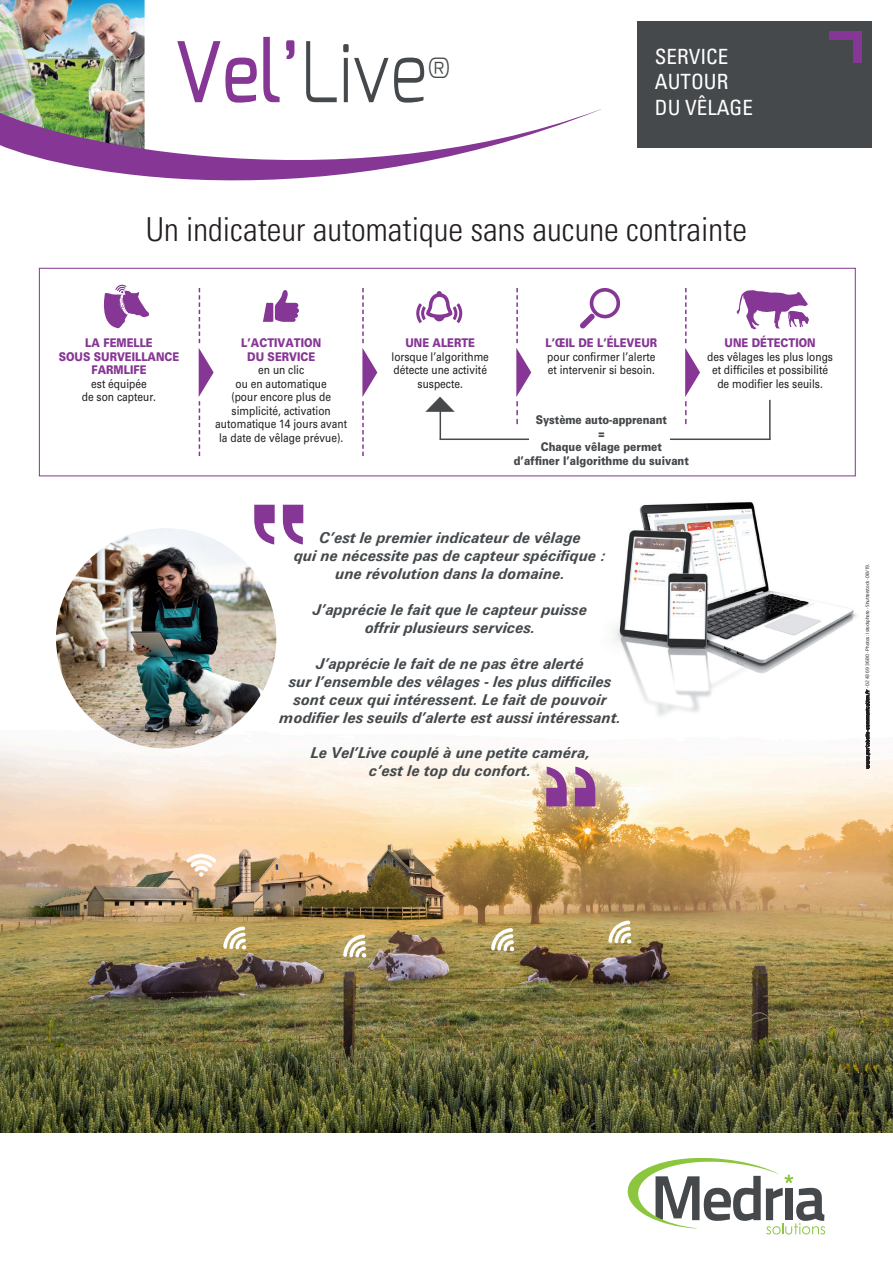
<style>
.page{position:relative;width:893px;height:1263px;background:#fff}
.page>*{position:absolute;margin:0;border:0;box-sizing:border-box;transform-origin:0 0}
.t1{font:500 83.4px "Exo";color:#863694;scale:.85 1}
.t2{font:300 condensed 33px "Univers LT";color:#231f20}
.t3{font:300 27.9px "Exo";color:#45494c}
.t4{font:condensed 21px "Univers LT";color:#fff}
.t5{font:italic 700 15px/18px "Univers LT";color:#45494c;text-align:center}
.t6{font:12px/13.5px "Univers LT";color:#231f20;text-align:center;scale:.85 1}
.t7{font:900 12px/13.5px "Univers LT";color:#863694;text-align:center;scale:.85 1}
.t8{font:900 12px/13.5px "Univers LT";color:#45494c;text-align:center;scale:.85 1}
.t9{font:4.65px "Neo Sans";letter-spacing:-.02em;color:#231f20}
.s1{font-weight:300;color:#45494c}
</style>
<div class="page">
<div style="left:637px;top:21px;width:235px;height:127px;background:#45494c"></div>
<div style="left:830px;top:31px;width:31px;height:9px;background:#863694"></div>
<div style="left:853px;top:31px;width:9px;height:32px;background:#863694"></div>
<img style="left:0;top:0;width:145px;height:105px">
<svg style="left:0;top:105px;width:601px;height:76px"></svg>
<img style="left:0;top:730px;width:893px;height:402px">
<img style="left:585px;top:476px;width:272px;height:240px">
<img style="left:56px;top:528px;width:220px;height:220px;border-radius:110px">
<svg style="left:254px;top:505px;width:49px;height:39px"></svg>
<svg style="left:601px;top:913px;width:31px;height:31px"></svg>
<svg style="left:643px;top:954px;width:12px;height:13px"></svg>
<svg style="left:336px;top:927px;width:30px;height:31px"></svg>
<svg style="left:378px;top:968px;width:12px;height:13px"></svg>
<svg style="left:484px;top:921px;width:30px;height:30px"></svg>
<svg style="left:525px;top:962px;width:13px;height:12px"></svg>
<svg style="left:216px;top:919px;width:31px;height:31px"></svg>
<svg style="left:258px;top:960px;width:12px;height:13px"></svg>
<svg style="left:186px;top:854px;width:30px;height:23px"></svg>
<svg style="left:546px;top:767px;width:49px;height:39px;background:#ad77a3"></svg>
<svg style="left:628px;top:1158px;width:197px;height:76px"></svg>
<svg style="left:865px;top:689px;width:5px;height:79px"></svg>
<div style="left:39px;top:268px;width:817px;height:208px;border:1px solid #863694"></div>
<svg style="left:103px;top:285px;width:46px;height:43px"></svg>
<svg style="left:263px;top:290px;width:36px;height:32px"></svg>
<svg style="left:416px;top:291px;width:46px;height:32px"></svg>
<svg style="left:737px;top:290px;width:72px;height:39px"></svg>
<svg style="left:580px;top:314px;width:15px;height:14px"></svg>
<div style="left:590px;top:288px;width:30px;height:30px;border:4px solid #863694;border-radius:50%"></div>
<hr style="left:769px;top:400px;width:2px;height:39px;background:#45494c">
<hr style="left:440px;top:438px;width:331px;height:2px;background:#45494c">
<hr style="left:440px;top:400px;width:1px;height:39px;background:#45494c">
<div style="left:529px;top:436px;width:141px;height:8px;background:#fff"></div>
<svg style="left:198px;top:288px;width:3px;height:168px"></svg>
<svg style="left:362px;top:288px;width:2px;height:168px"></svg>
<svg style="left:439px;top:399px;width:3px;height:14px"></svg>
<svg style="left:516px;top:288px;width:2px;height:136px"></svg>
<svg style="left:685px;top:288px;width:2px;height:136px"></svg>
<p class="t1" style="left:174px;top:19px;width:299px">Vel’<span class="s1">Live</span></p>
<p class="t3" style="left:427px;top:50px;width:25px">®</p>
<p class="t4" style="left:655px;top:43px;width:75px">SERVICE</p>
<p class="t4" style="left:655px;top:69px;width:75px">AUTOUR</p>
<p class="t4" style="left:655px;top:94px;width:99px">DU VÊLAGE</p>
<p class="t2" style="left:146px;top:209px;width:602px">Un indicateur automatique sans aucune contrainte</p>
<p class="t7" style="left:59px;top:336px;width:143px">LA FEMELLE<br>SOUS SURVEILLANCE<br>FARMLIFE</p>
<p class="t6" style="left:82px;top:377px;width:89px">est équipée<br>de son capteur.</p>
<p class="t7" style="left:241px;top:336px;width:95px">L’ACTIVATION<br>DU SERVICE</p>
<p class="t6" style="left:215px;top:364px;width:157px">en un clic<br>ou en automatique<br>(pour encore plus de simplicité, activation automatique 14 jours avant la date de vêlage prévue).</p>
<p class="t7" style="left:405px;top:336px;width:83px">UNE ALERTE</p>
<p class="t6" style="left:391px;top:350px;width:116px">lorsque l’algorithme détecte une activité suspecte.</p>
<p class="t7" style="left:546px;top:336px;width:133px">L’ŒIL DE L’ÉLEVEUR</p>
<p class="t6" style="left:547px;top:350px;width:129px;text-align:left">pour confirmer l’alerte et intervenir si besoin.</p>
<p class="t8" style="left:536px;top:413px;width:156px">Système auto-apprenant</p>
<p class="t8" style="left:598px;top:426px;width:9px">=</p>
<p class="t8" style="left:514px;top:440px;width:207px">Chaque vêlage permet<br>d’affiner l’algorithme du suivant</p>
<p class="t7" style="left:724px;top:336px;width:109px">UNE DÉTECTION</p>
<p class="t6" style="left:707px;top:350px;width:150px">des vêlages les plus longs et difficiles et possibilité de modifier les seuils.</p>
<p class="t5" style="left:294px;top:529px;width:314px">C’est le premier indicateur de vêlage<br>qui ne nécessite pas de capteur spécifique : une révolution dans la domaine.</p>
<p class="t5" style="left:313px;top:600px;width:276px">J’apprécie le fait que le capteur puisse offrir plusieurs services.</p>
<p class="t5" style="left:279px;top:654px;width:343px">J’apprécie le fait de ne pas être alerté<br>sur l’ensemble des vêlages - les plus difficiles sont ceux qui intéressent. Le fait de pouvoir modifier les seuils d’alerte est aussi intéressant.</p>
<p class="t5" style="left:310px;top:744px;width:281px">Le Vel’Live couplé à une petite caméra, c’est le top du confort.</p>
<p class="t9" style="left:865px;top:688px;width:126px;rotate:-90deg">- 02 43 69 36 80 - Photos : Istockphoto - Shutterstock - 08/19.</p>
</div>
